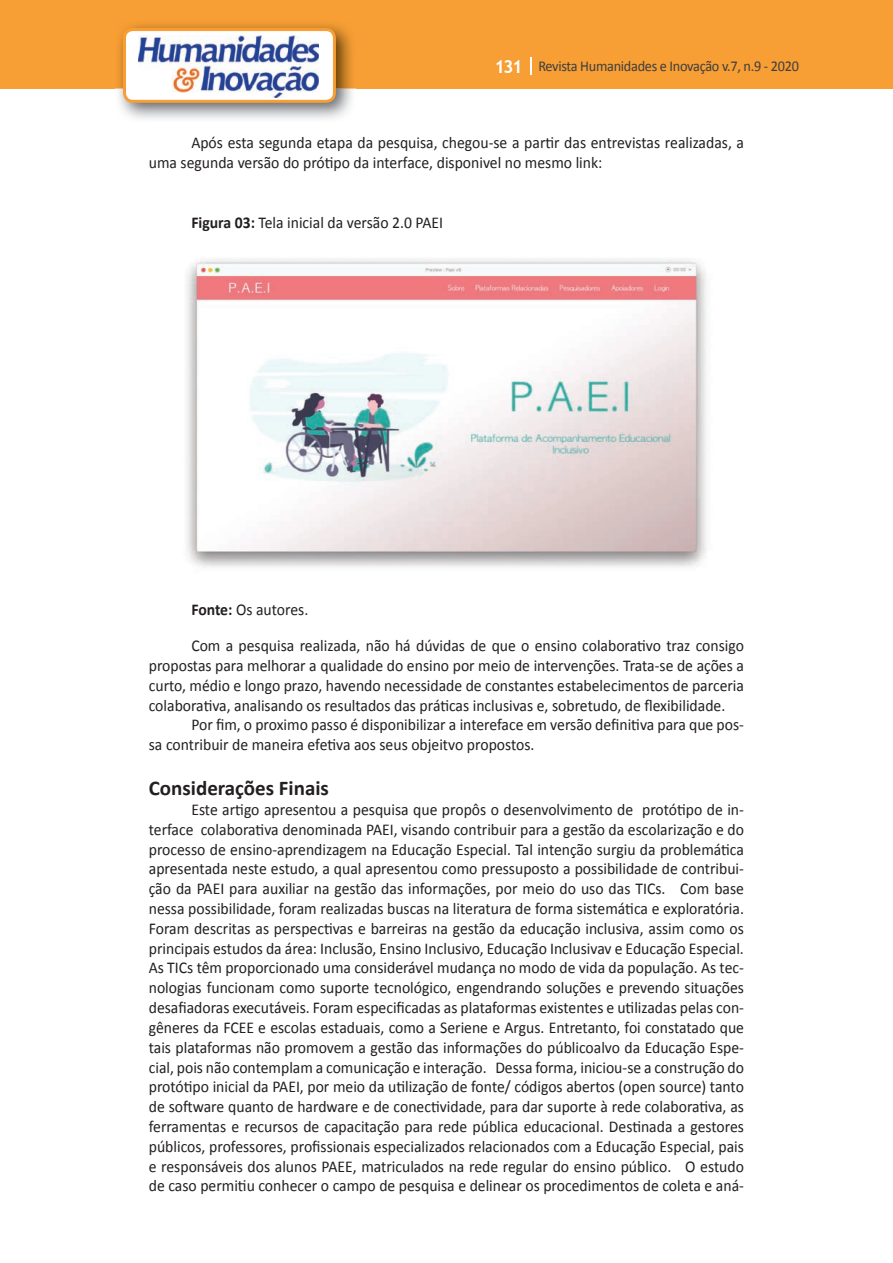
<style>
.page{position:relative;width:893px;height:1263px;background:#fff}
.page>*{position:absolute;margin:0;border:0;box-sizing:border-box;transform-origin:0 0}
.t1{font:700 21px "Calibri";color:#231f20}
.t2{font:16.5px/19.8px "Calibri";color:#231f20;scale:.95 1}
.t3{font:15px "Calibri";letter-spacing:-.02em;color:#3e3e3f;scale:.95 1}
.s1{font-family:"Trebuchet MS";font-weight:700;font-size:18px;color:#fff}
.s2{font-weight:700}
</style>
<div class="page">
<div style="left:0;top:0;width:893px;height:88px;background:#f79e34"></div>
<svg style="left:530px;top:57px;width:2px;height:18px"></svg>
<img style="left:115px;top:24px;width:241px;height:95px">
<svg style="left:123px;top:28px;width:213px;height:75px"></svg>
<img style="left:186px;top:259px;width:521px;height:308px">
<p class="t3" style="left:495px;top:57px;width:322px"><span class="s1">131</span> Revista Humanidades e Inovação v.7, n.9 - 2020</p>
<p class="t2" style="left:149px;top:133px;width:628px;text-indent:43px">Após esta segunda etapa da pesquisa, chegou-se a partir das entrevistas realizadas, a uma segunda versão do prótipo da interface, disponivel no mesmo link:</p>
<p class="t2" style="left:191px;top:212px;width:267px"><span class="s2">Figura 03:</span> Tela inicial da versão 2.0 PAEI</p>
<p class="t2" style="left:191px;top:592px;width:583px;line-height:36px"><span class="s2">Fonte:</span> Os autores.<br>Com a pesquisa realizada, não há dúvidas de que o ensino colaborativo traz consigo</p>
<p class="t2" style="left:149px;top:656px;width:628px;text-align:justify">propostas para melhorar a qualidade do ensino por meio de intervenções. Trata-se de ações a curto, médio e longo prazo, havendo necessidade de constantes estabelecimentos de parceria colaborativa, analisando os resultados das práticas inclusivas e, sobretudo, de flexibilidade.</p>
<p class="t2" style="left:149px;top:715px;width:628px;text-indent:43px">Por fim, o proximo passo é disponibilizar a intereface em versão definitiva para que pos&shy;sa contribuir de maneira efetiva aos seus objeitvo propostos.</p>
<p class="t1" style="left:149px;top:775px;width:182px">Considerações Finais</p>
<p class="t2" style="left:149px;top:800px;width:628px;text-align:justify;text-indent:43px">Este artigo apresentou a pesquisa que propôs o desenvolvimento de protótipo de in&shy;terface colaborativa denominada PAEI, visando contribuir para a gestão da escolarização e do processo de ensino-aprendizagem na Educação Especial. Tal intenção surgiu da problemática apresentada neste estudo, a qual apresentou como pressuposto a possibilidade de contribui&shy;ção da PAEI para auxiliar na gestão das informações, por meio do uso das TICs. Com base nessa possibilidade, foram realizadas buscas na literatura de forma sistemática e exploratória.<br>Foram descritas as perspectivas e barreiras na gestão da educação inclusiva, assim como os principais estudos da área: Inclusão, Ensino Inclusivo, Educação Inclusivav e Educação Especial.<br>As TICs têm proporcionado uma considerável mudança no modo de vida da população. As tec&shy;nologias funcionam como suporte tecnológico, engendrando soluções e prevendo situações desafiadoras executáveis. Foram especificadas as plataformas existentes e utilizadas pelas con&shy;gêneres da FCEE e escolas estaduais, como a Seriene e Argus. Entretanto, foi constatado que tais plataformas não promovem a gestão das informações do públicoalvo da Educação Espe&shy;cial, pois não contemplam a comunicação e interação. Dessa forma, iniciou-se a construção do protótipo inicial da PAEI, por meio da utilização de fonte/ códigos abertos (open source) tanto de software quanto de hardware e de conectividade, para dar suporte à rede colaborativa, as ferramentas e recursos de capacitação para rede pública educacional. Destinada a gestores públicos, professores, profissionais especializados relacionados com a Educação Especial, pais e responsáveis dos alunos PAEE, matriculados na rede regular do ensino público. O estudo de caso permitiu conhecer o campo de pesquisa e delinear os procedimentos de coleta e aná-</p>
</div>
